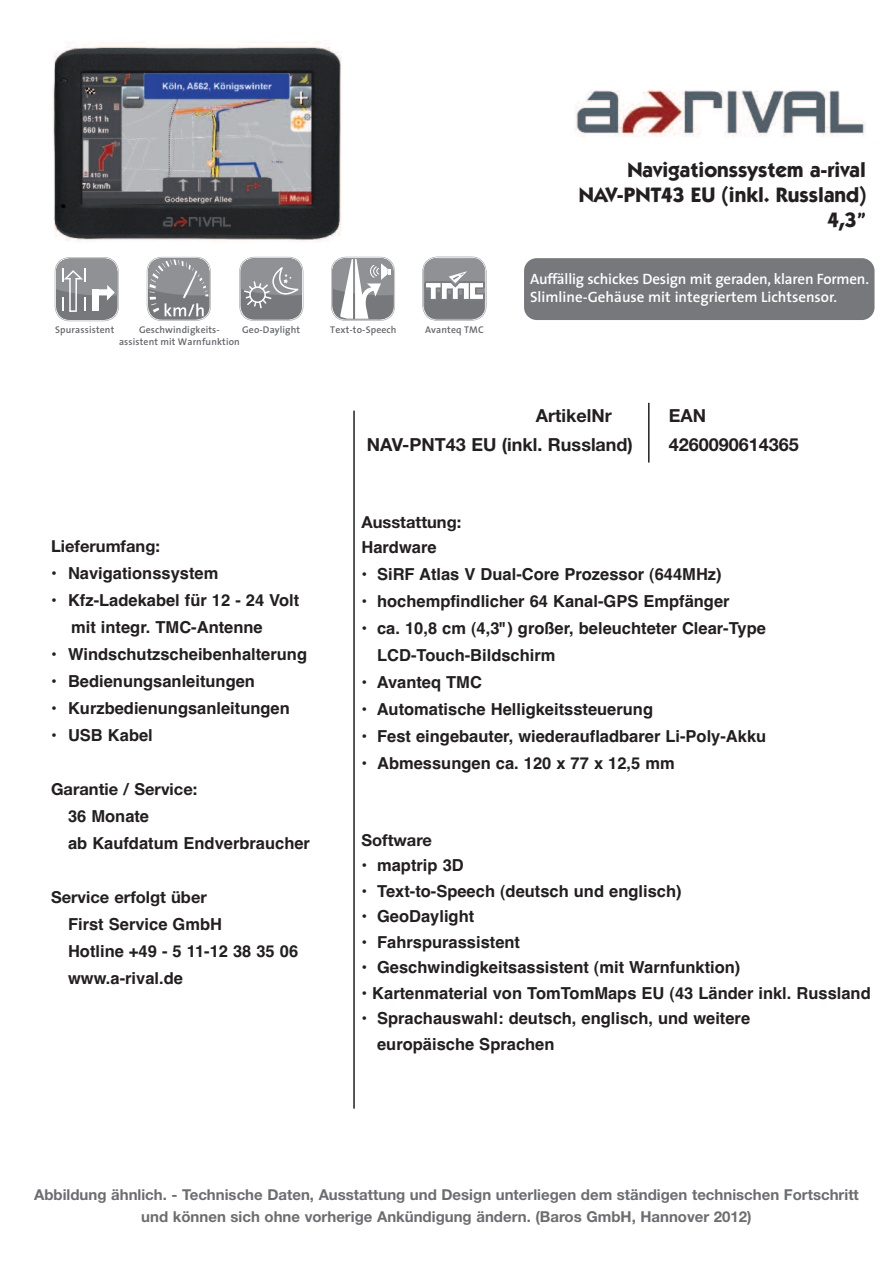
<style>
.page{position:relative;width:893px;height:1263px;background:#fff}
.page>*{position:absolute;margin:0;border:0;box-sizing:border-box;transform-origin:0 0}
.t1{font:700 21px/25.2px "Itc Kabel";color:#231f20;text-align:right}
.t2{font:700 18px "Helvetica Neue";color:#231f20}
.t3{font:700 16.5px/27px "Helvetica";color:#231f20}
.t4{font:700 16.5px "Helvetica Neue";color:#231f20}
.t5{font:700 15px/21.5px "Helvetica Neue";color:#6c6d70;text-align:center}
.t6{font:600 15px/18px "The Sans";letter-spacing:-.01em;color:#fff}
.t7{font:600 9.75px "The Sans";letter-spacing:.015em;color:#64666c}
</style>
<div class="page">
<img style="left:574px;top:90px;width:292px;height:47px">
<hr style="left:648px;top:403px;width:2px;height:59px;background:#231f20">
<hr style="left:353px;top:411px;width:2px;height:698px;background:#231f20">
<img style="left:53px;top:40px;width:289px;height:202px">
<svg style="left:239px;top:257px;width:64px;height:64px;background:#97999c"></svg>
<svg style="left:55px;top:257px;width:64px;height:64px;background:#9ea0a2"></svg>
<svg style="left:147px;top:257px;width:64px;height:64px;background:#9a9c9e"></svg>
<svg style="left:422px;top:257px;width:64px;height:64px"></svg>
<svg style="left:331px;top:257px;width:64px;height:64px"></svg>
<div style="left:524px;top:258px;width:350px;height:62px;background:#76787b;border-radius:13px"></div>
<p class="t1" style="left:579px;top:158px;width:289px">Navigationssystem a-rival<br>NAV-PNT43 EU (inkl. Russland)<br>4,3”</p>
<p class="t7" style="left:242px;top:326px;width:60px">Geo-Daylight</p>
<p class="t7" style="left:55px;top:326px;width:61px">Spurassistent</p>
<p class="t7" style="left:139px;top:326px;width:82px">Geschwindigkeits-</p>
<p class="t7" style="left:330px;top:326px;width:68px">Text-to-Speech</p>
<p class="t7" style="left:425px;top:326px;width:60px">Avanteq TMC</p>
<p class="t7" style="left:119px;top:337px;width:122px">assistent mit Warnfunktion</p>
<p class="t6" style="left:530px;top:271px;width:340px">Auffällig schickes Design mit geraden, klaren Formen.<br>Slimline-Gehäuse mit integriertem Lichtsensor.</p>
<p class="t4" style="left:51px;top:536px;width:111px">Lieferumfang:</p>
<p class="t3" style="left:51px;top:560px;width:169px">• Navigationssystem</p>
<p class="t3" style="left:71px;top:587px;width:229px;text-indent:-20px">• Kfz-Ladekabel für 12 - 24 Volt mit integr. TMC-Antenne</p>
<p class="t3" style="left:51px;top:641px;width:258px">• Windschutzscheibenhalterung</p>
<p class="t3" style="left:51px;top:668px;width:205px">• Bedienungsanleitungen</p>
<p class="t3" style="left:51px;top:695px;width:240px">• Kurzbedienungsanleitungen</p>
<p class="t3" style="left:51px;top:722px;width:103px">• USB Kabel</p>
<p class="t4" style="left:51px;top:779px;width:148px">Garantie / Service:</p>
<p class="t3" style="left:68px;top:803px;width:243px">36 Monate<br>ab Kaufdatum Endverbraucher</p>
<p class="t4" style="left:51px;top:887px;width:157px">Service erfolgt über</p>
<p class="t3" style="left:68px;top:911px;width:232px">First Service GmbH<br>Hotline +49 - 5 11-12 38 35 06 www.a-rival.de</p>
<p class="t2" style="left:536px;top:404px;width:77px">ArtikelNr</p>
<p class="t2" style="left:669px;top:404px;width:39px">EAN</p>
<p class="t2" style="left:367px;top:434px;width:268px">NAV-PNT43 EU (inkl. Russland)</p>
<p class="t2" style="left:669px;top:434px;width:132px">4260090614365</p>
<p class="t4" style="left:361px;top:512px;width:101px">Ausstattung:</p>
<p class="t3" style="left:361px;top:534px;width:77px">Hardware</p>
<p class="t3" style="left:361px;top:561px;width:362px">• SiRF Atlas V Dual-Core Prozessor (644MHz)</p>
<p class="t3" style="left:361px;top:588px;width:370px">• hochempfindlicher 64 Kanal-GPS Empfänger</p>
<p class="t3" style="left:377px;top:615px;width:390px;text-indent:-16px">• ca. 10,8 cm (4,3") großer, beleuchteter Clear-Type<br>LCD-Touch-Bildschirm</p>
<p class="t3" style="left:361px;top:669px;width:122px">• Avanteq TMC</p>
<p class="t3" style="left:361px;top:696px;width:293px">• Automatische Helligkeitssteuerung</p>
<p class="t3" style="left:361px;top:723px;width:406px">• Fest eingebauter, wiederaufladbarer Li-Poly-Akku</p>
<p class="t3" style="left:361px;top:750px;width:315px">• Abmessungen ca. 120 x 77 x 12,5 mm</p>
<p class="t4" style="left:361px;top:830px;width:72px">Software</p>
<p class="t3" style="left:361px;top:852px;width:104px">• maptrip 3D</p>
<p class="t3" style="left:361px;top:878px;width:322px">• Text-to-Speech (deutsch und englisch)</p>
<p class="t3" style="left:361px;top:903px;width:114px">• GeoDaylight</p>
<p class="t3" style="left:361px;top:929px;width:160px">• Fahrspurassistent</p>
<p class="t3" style="left:361px;top:954px;width:380px">• Geschwindigkeitsassistent (mit Warnfunktion)</p>
<p class="t3" style="left:361px;top:980px;width:511px">• Kartenmaterial von TomTomMaps EU (43 Länder inkl. Russland</p>
<p class="t3" style="left:377px;top:1006px;width:375px;line-height:25.5px;text-indent:-16px">• Sprachauswahl: deutsch, englisch, und weitere europäische Sprachen</p>
<p class="t5" style="left:34px;top:1184px;width:826px">Abbildung ähnlich. - Technische Daten, Ausstattung und Design unterliegen dem ständigen technischen Fortschritt und können sich ohne vorherige Ankündigung ändern. (Baros GmbH, Hannover 2012)</p>
</div>
